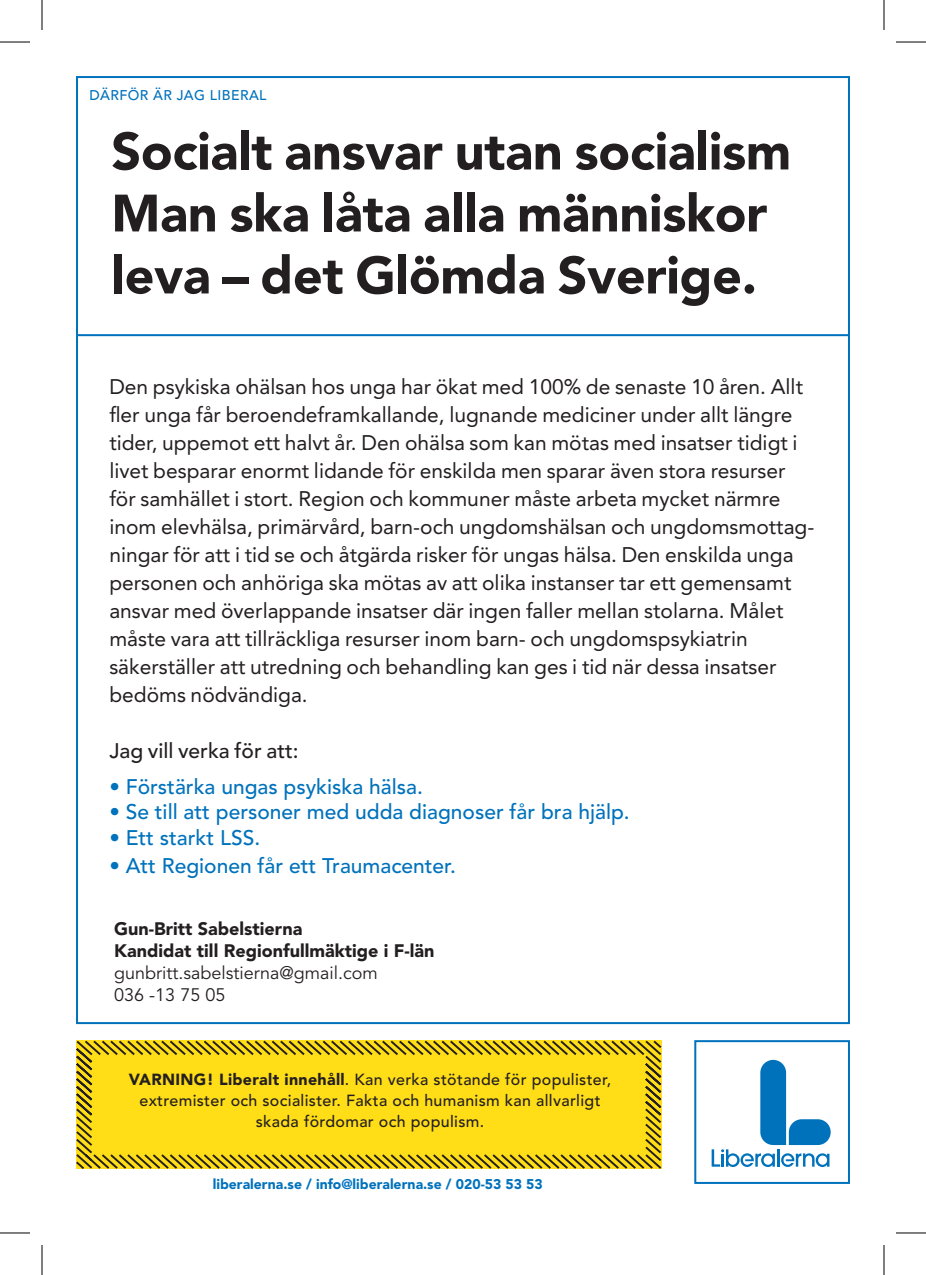
<style>
.page{position:relative;width:926px;height:1275px;background:#fff}
.page>*{position:absolute;margin:0;border:0;box-sizing:border-box;transform-origin:0 0}
.t1{font:900 52px/62px "Avenir";letter-spacing:-.005em;color:#231f20}
.t2{font:21px/28px "Avenir";color:#231f20}
.t3{font:500 21px "Avenir";color:#0072bc}
.t4{font:500 21px "Avenir";color:#231f20}
.t5{font:900 18px/22px "Avenir";color:#231f20}
.t6{font:18px/22px "Avenir";color:#231f20}
.t7{font:500 16px/21px "Avenir";letter-spacing:.02em;color:#231f20;text-align:center}
.t8{font:900 14px "Avenir";color:#0072bc}
.t9{font:500 14px "Avenir";letter-spacing:.03em;color:#0072bc}
.s1{font-weight:900}
</style>
<div class="page">
<svg style="left:712px;top:1060px;width:119px;height:107px"></svg>
<hr style="left:78px;top:334px;width:770px;height:2px;background:#0072bc">
<div style="left:694px;top:1040px;width:156px;height:144px;border:2px solid #0072bc"></div>
<svg style="left:76px;top:1040px;width:586px;height:129px"></svg>
<hr style="left:0;top:42px;width:30px;height:1px;background:#000">
<hr style="left:896px;top:42px;width:30px;height:1px;background:#000">
<hr style="left:0;top:1232px;width:30px;height:1px;background:#000">
<hr style="left:896px;top:1232px;width:30px;height:1px;background:#000">
<hr style="left:42px;top:0;width:1px;height:30px;background:#000">
<hr style="left:42px;top:1245px;width:1px;height:30px;background:#000">
<hr style="left:884px;top:0;width:1px;height:30px;background:#000">
<hr style="left:884px;top:1245px;width:1px;height:30px;background:#000">
<p class="t9" style="left:89px;top:88px;width:179px">DÄRFÖR ÄR JAG LIBERAL</p>
<h1 class="t1" style="left:111px;top:120px;width:681px">Socialt ansvar utan socialism<br>Man ska låta alla människor leva – det Glömda Sverige.</h1>
<p class="t2" style="left:109px;top:372px;width:707px">Den psykiska ohälsan hos unga har ökat med 100% de senaste 10 åren. Allt fler unga får beroendeframkallande, lugnande mediciner under allt längre tider, uppemot ett halvt år. Den ohälsa som kan mötas med insatser tidigt i livet besparar enormt lidande för enskilda men sparar även stora resurser för samhället i stort. Region och kommuner måste arbeta mycket närmre inom elevhälsa, primärvård, barn-och ungdomshälsan och ungdomsmottag&shy;ningar för att i tid se och åtgärda risker för ungas hälsa. Den enskilda unga personen och anhöriga ska mötas av att olika instanser tar ett gemensamt ansvar med överlappande insatser där ingen faller mellan stolarna. Målet måste vara att tillräckliga resurser inom barn- och ungdomspsykiatrin säkerställer att utredning och behandling kan ges i tid när dessa insatser bedöms nödvändiga.</p>
<p class="t4" style="left:109px;top:738px;width:191px">Jag vill verka för att:</p>
<p class="t3" style="left:109px;top:775px;width:315px">• Förstärka ungas psykiska hälsa.</p>
<p class="t3" style="left:109px;top:800px;width:522px">• Se till att personer med udda diagnoser får bra hjälp.</p>
<p class="t3" style="left:109px;top:825px;width:152px">• Ett starkt LSS.</p>
<p class="t3" style="left:109px;top:854px;width:348px">• Att Regionen får ett Traumacenter.</p>
<p class="t5" style="left:114px;top:917px;width:322px">Gun-Britt Sabelstierna<br>Kandidat till Regionfullmäktige i F-län</p>
<p class="t6" style="left:114px;top:962px;width:265px">gunbritt.sabelstierna@gmail.com<br>036 -13 75 05</p>
<p class="t7" style="left:129px;top:1069px;width:484px"><span class="s1">VARNING! Liberalt innehåll</span>. Kan verka stötande för populister, extremister och socialister. Fakta och humanism kan allvarligt skada fördomar och populism.</p>
<p class="t8" style="left:213px;top:1175px;width:331px">liberalerna.se / info@liberalerna.se / 020-53 53 53</p>
</div>
